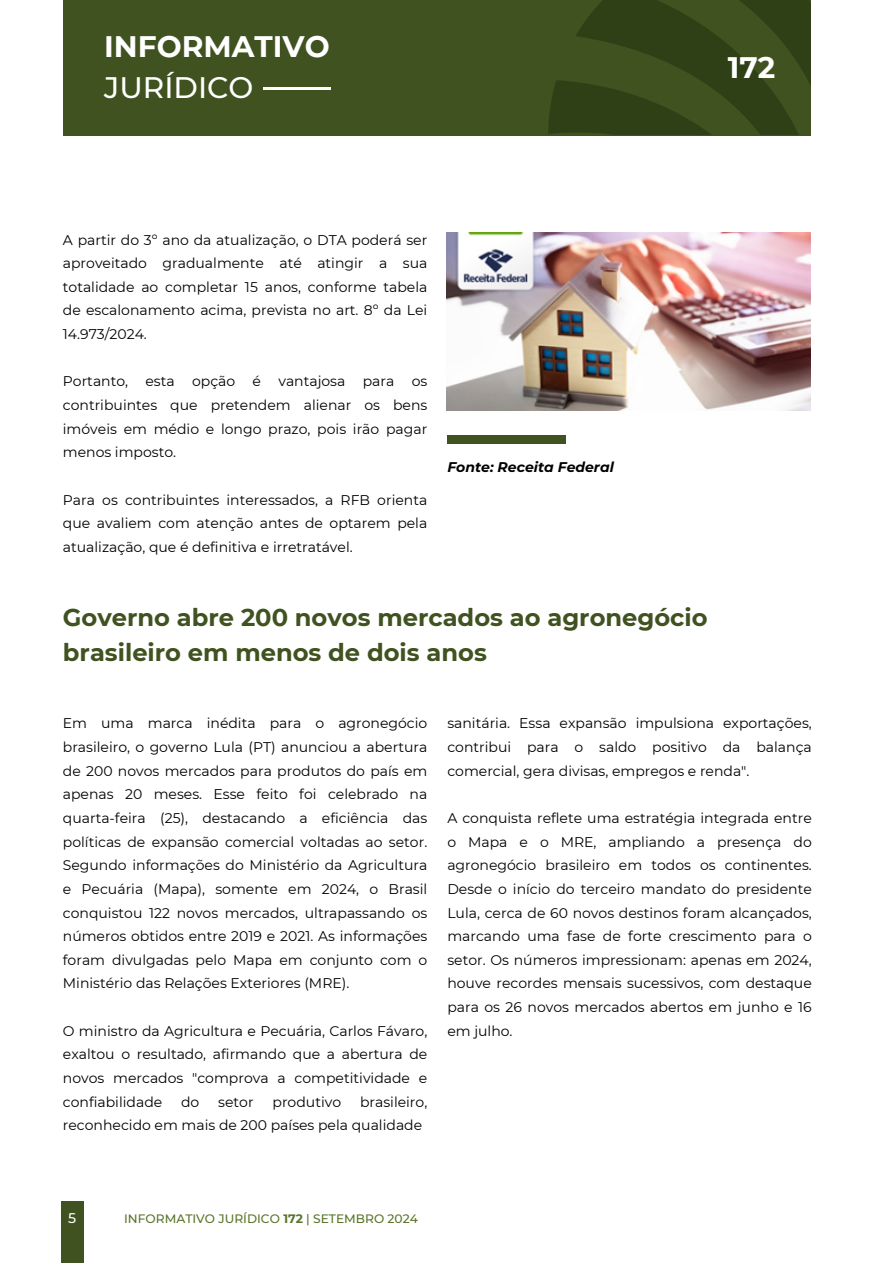
<style>
.page{position:relative;width:894px;height:1264px;background:#fff}
.page>*{position:absolute;margin:0;border:0;box-sizing:border-box;transform-origin:0 0}
.t1{font:700 29.55px/41.2px "Montserrat";color:#fff}
.t2{font:700 24.15px/35.2px "Montserrat";color:#3f521f}
.t3{font:13.95px/23.7px "Montserrat";color:#000;text-align:justify}
.t4{font:italic 700 13.95px "Montserrat";color:#000}
.t5{font:500 13.95px "Montserrat";color:#fff}
.t6{font:500 12.15px "Montserrat";color:#587528}
.s1{font-weight:500}
.s2{font-weight:700}
</style>
<div class="page">
<div style="left:63px;top:0;width:747px;height:135px;background:#3f521f"></div>
<hr style="left:263px;top:87px;width:67px;height:3px;background:#fff">
<svg style="left:548px;top:0;width:262px;height:134px"></svg>
<div style="left:61px;top:1200px;width:22px;height:62px;background:#3f521f"></div>
<img style="left:446px;top:233px;width:364px;height:177px">
<div style="left:447px;top:436px;width:119px;height:8px;background:#3f521f"></div>
<h1 class="t1" style="left:104px;top:26px;width:227px">INFORMATIVO<br><span class="s1">JURÍDICO</span></h1>
<h2 class="t1" style="left:727px;top:46px;width:49px">172</h2>
<h5 class="t3" style="left:63px;top:228px;width:366px">A partir do 3º ano da atualização, o DTA poderá ser aproveitado gradualmente até atingir a sua totalidade ao completar 15 anos, conforme tabela de escalonamento acima, prevista no art. 8º da Lei 14.973/2024.</h5>
<p class="t3" style="left:63px;top:369px;width:366px">Portanto, esta opção é vantajosa para os contribuintes que pretendem alienar os bens imóveis em médio e longo prazo, pois irão pagar menos imposto.</p>
<p class="t3" style="left:63px;top:487px;width:366px">Para os contribuintes interessados, a RFB orienta que avaliem com atenção antes de optarem pela atualização, que é definitiva e irretratável.</p>
<h3 class="t4" style="left:447px;top:458px;width:168px">Fonte: Receita Federal</h3>
<h5 class="t2" style="left:63px;top:599px;width:646px">Governo abre 200 novos mercados ao agronegócio brasileiro em menos de dois anos</h5>
<p class="t3" style="left:63px;top:711px;width:366px">Em uma marca inédita para o agronegócio brasileiro, o governo Lula (PT) anunciou a abertura de 200 novos mercados para produtos do país em apenas 20 meses. Esse feito foi celebrado na quarta-feira (25), destacando a eficiência das políticas de expansão comercial voltadas ao setor.<br>Segundo informações do Ministério da Agricultura e Pecuária (Mapa), somente em 2024, o Brasil conquistou 122 novos mercados, ultrapassando os números obtidos entre 2019 e 2021. As informações foram divulgadas pelo Mapa em conjunto com o Ministério das Relações Exteriores (MRE).</p>
<h5 class="t3" style="left:63px;top:1018px;width:366px">O ministro da Agricultura e Pecuária, Carlos Fávaro, exaltou o resultado, afirmando que a abertura de novos mercados "comprova a competitividade e confiabilidade</h5>
<h5 class="t3" style="left:63px;top:1089px;width:366px;text-indent:297px">brasileiro, reconhecido em mais de 200 países pela qualidade</h5>
<h5 class="t3" style="left:181px;top:1089px;width:20px">do</h5>
<h5 class="t3" style="left:218px;top:1089px;width:37px">setor</h5>
<h5 class="t3" style="left:272px;top:1089px;width:70px">produtivo</h5>
<p class="t3" style="left:447px;top:711px;width:366px">sanitária. Essa expansão impulsiona exportações, contribui para o saldo positivo da balança comercial, gera divisas, empregos e renda".</p>
<p class="t3" style="left:447px;top:806px;width:366px">A conquista reflete uma estratégia integrada entre o Mapa e o MRE, ampliando a presença do agronegócio brasileiro em todos os continentes.<br>Desde o início do terceiro mandato do presidente Lula, cerca de 60 novos destinos foram alcançados, marcando uma fase de forte crescimento para o setor. Os números impressionam: apenas em 2024, houve recordes mensais sucessivos, com destaque para os 26 novos mercados abertos em junho e 16 em julho.</p>
<h5 class="t5" style="left:68px;top:1209px;width:10px">5</h5>
<p class="t6" style="left:124px;top:1210px;width:295px">INFORMATIVO JURÍDICO <span class="s2">172</span> | SETEMBRO 2024</p>
</div>
